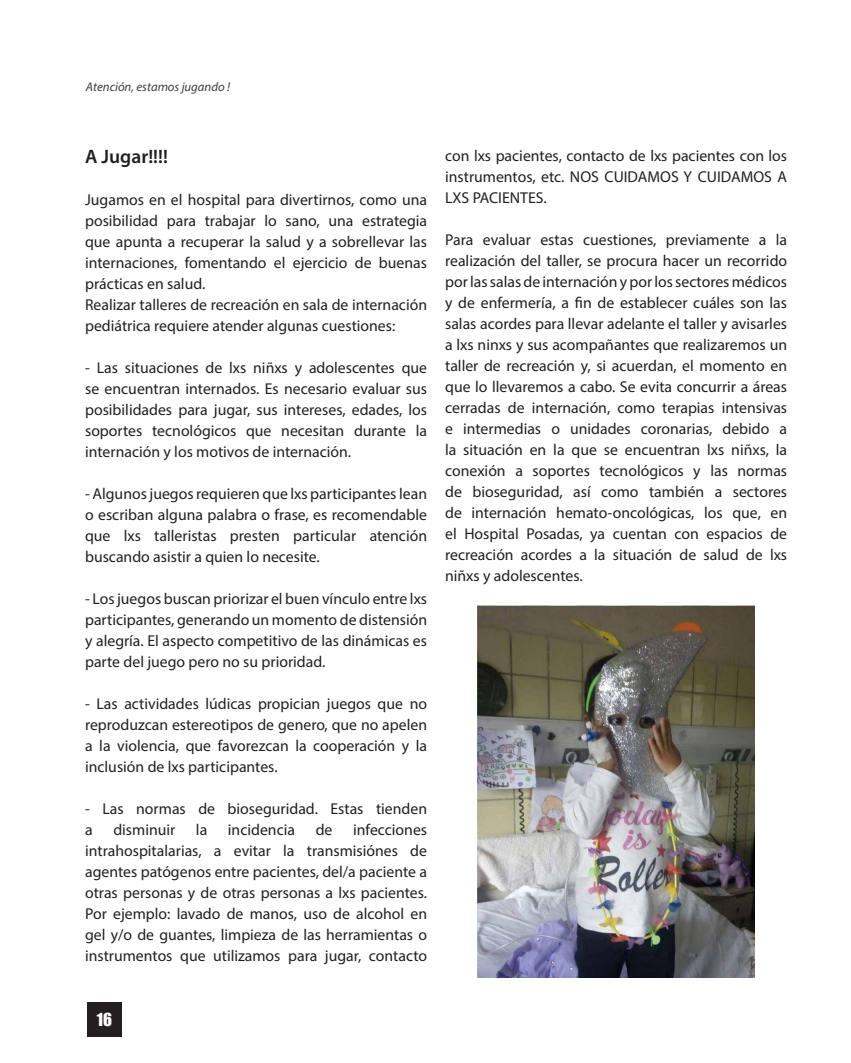
<style>
.page{position:relative;width:851px;height:1063px;background:#fff}
.page>*{position:absolute;margin:0;border:0;box-sizing:border-box;transform-origin:0 0}
.t1{font:600 19.5px "Myriad Pro";color:#231f20}
.t2{font:16.5px "Impact";color:#fff}
.t3{font:15.75px/21px "Myriad Pro";color:#231f20;text-align:justify}
.t4{font:italic 12.75px "Myriad Pro";color:#3e3e3f}
</style>
<div class="page">
<div style="left:87px;top:1002px;width:35px;height:35px;background:#231f20"></div>
<img style="left:477px;top:606px;width:277px;height:372px">
<p class="t4" style="left:86px;top:79px;width:146px">Atención, estamos jugando !</p>
<p class="t1" style="left:85px;top:144px;width:84px">A Jugar!!!!</p>
<p class="t3" style="left:85px;top:189px;width:343px">Jugamos en el hospital para divertirnos, como una posibilidad para trabajar lo sano, una estrategia que apunta a recuperar la salud y a sobrellevar las internaciones, fomentando el ejercicio de buenas prácticas en salud.</p>
<p class="t3" style="left:85px;top:294px;width:343px">Realizar talleres de recreación en sala de internación pediátrica requiere atender algunas cuestiones:</p>
<p class="t3" style="left:85px;top:357px;width:343px">- Las situaciones de lxs niñxs y adolescentes que se encuentran internados. Es necesario evaluar sus posibilidades para jugar, sus intereses, edades, los soportes tecnológicos que necesitan durante la internación y los motivos de internación.</p>
<p class="t3" style="left:85px;top:483px;width:343px">- Algunos juegos requieren que lxs participantes lean o escriban alguna palabra o frase, es recomendable que lxs talleristas presten particular atención buscando asistir a quien lo necesite.</p>
<p class="t3" style="left:85px;top:588px;width:343px">- Los juegos buscan priorizar el buen vínculo entre lxs participantes, generando un momento de distensión y alegría. El aspecto competitivo de las dinámicas es parte del juego pero no su prioridad.</p>
<p class="t3" style="left:85px;top:693px;width:343px">- Las actividades lúdicas propician juegos que no reproduzcan estereotipos de genero, que no apelen a la violencia, que favorezcan la cooperación y la inclusión de lxs participantes.</p>
<p class="t3" style="left:85px;top:798px;width:343px">- Las normas de bioseguridad. Estas tienden a</p>
<p class="t3" style="left:85px;top:819px;width:343px;text-indent:268px">infecciones intrahospitalarias, a evitar la transmisiónes de agentes patógenos entre pacientes, del/a paciente a otras personas y de otras personas a lxs pacientes.<br>Por ejemplo: lavado de manos, uso de alcohol en gel y/o de guantes, limpieza de las herramientas o instrumentos que utilizamos para jugar, contacto</p>
<p class="t3" style="left:113px;top:819px;width:63px">disminuir</p>
<p class="t3" style="left:196px;top:819px;width:13px">la</p>
<p class="t3" style="left:228px;top:819px;width:69px">incidencia</p>
<p class="t3" style="left:315px;top:819px;width:18px">de</p>
<p class="t3" style="left:445px;top:145px;width:343px">con lxs pacientes, contacto de lxs pacientes con los instrumentos, etc. NOS CUIDAMOS Y CUIDAMOS A LXS PACIENTES.</p>
<p class="t3" style="left:445px;top:229px;width:343px">Para evaluar estas cuestiones, previamente a la realización del taller, se procura hacer un recorrido por las salas de internación y por los sectores médicos y de enfermería, a fin de establecer cuáles son las salas acordes para llevar adelante el taller y avisarles a lxs ninxs y sus acompañantes que realizaremos un taller de recreación y, si acuerdan, el momento en que lo llevaremos a cabo. Se evita concurrir a áreas cerradas de internación, como terapias intensivas e intermedias o unidades coronarias, debido a la situación en la que se encuentran lxs niñxs, la conexión a soportes tecnológicos y las normas de bioseguridad, así como también a sectores de internación hemato-oncológicas, los que, en el Hospital Posadas, ya cuentan con espacios de recreación acordes a la situación de salud de lxs niñxs y adolescentes.</p>
<p class="t2" style="left:97px;top:1007px;width:17px">16</p>
</div>
